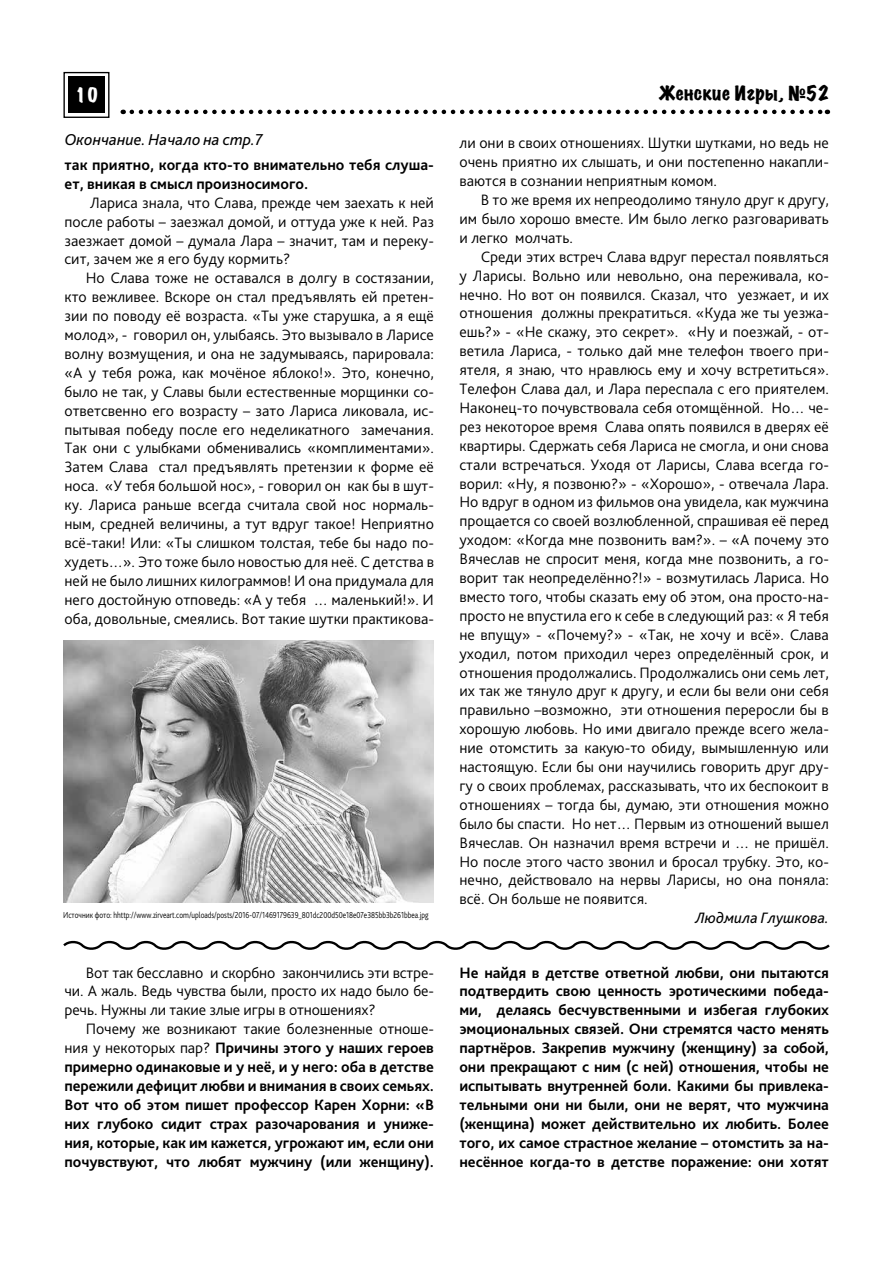
<style>
.page{position:relative;width:893px;height:1263px;background:#fff}
.page>*{position:absolute;margin:0;border:0;box-sizing:border-box;transform-origin:0 0}
.t1{font:expanded 18px "Marker Felt";color:#000}
.t2{font:expanded 18px "Marker Felt";color:#fff}
.t3{font:italic 16.5px "Bliss Pro";color:#000}
.t4{font:300 15.75px/18.9px "Bliss Pro";color:#000;text-align:justify}
.t5{font:700 15.75px/18.9px "Bliss Pro";letter-spacing:-.005em;color:#000;text-align:justify}
.t6{font:italic 15.75px "Bliss Pro";color:#000}
.t7{font:300 9px "Bliss Pro";color:#000;scale:.81 1}
.s1{font-weight:300}
</style>
<div class="page">
<div style="left:63px;top:72px;width:46px;height:46px;border:1px solid #000"></div>
<div style="left:68px;top:76px;width:37px;height:37px;background:#000"></div>
<svg style="left:132px;top:110px;width:696px;height:4px"></svg>
<svg style="left:63px;top:940px;width:767px;height:10px"></svg>
<img style="left:63px;top:640px;width:371px;height:262px">
<p class="t2" style="left:75px;top:81px;width:25px">10</p>
<p class="t1" style="left:659px;top:79px;width:172px">Женские Игры, №52</p>
<p class="t3" style="left:65px;top:129px;width:200px">Окончание. Начало на стр.7</p>
<p class="t5" style="left:65px;top:155px;width:371px">так приятно, когда кто-то внимательно тебя слуша&shy;ет, вникая в смысл произносимого.</p>
<p class="t4" style="left:65px;top:193px;width:371px;text-indent:26px">Лариса знала, что Слава, прежде чем заехать к ней после работы – заезжал домой, и оттуда уже к ней. Раз заезжает домой – думала Лара – значит, там и переку&shy;сит, зачем же я его буду кормить?</p>
<p class="t4" style="left:65px;top:268px;width:371px;text-indent:21px">Но Слава тоже не оставался в долгу в состязании, кто вежливее. Вскоре он стал предъявлять ей претен&shy;зии по поводу её возраста. «Ты уже старушка, а я ещё молод», - говорил он, улыбаясь. Это вызывало в Ларисе волну возмущения, и она не задумываясь, парировала: «А у тебя рожа, как мочёное яблоко!». Это, конечно, было не так, у Славы были естественные морщинки со&shy;ответсвенно его возрасту – зато Лариса ликовала, ис&shy;пытывая победу после его неделикатного замечания.<br>Так они с улыбками обменивались «комплиментами».<br>Затем Слава стал предъявлять претензии к форме её носа. «У тебя большой нос», - говорил он как бы в шут&shy;ку. Лариса раньше всегда считала свой нос нормаль&shy;ным, средней величины, а тут вдруг такое! Неприятно всё-таки! Или: «Ты слишком толстая, тебе бы надо по&shy;худеть…». Это тоже было новостью для неё. С детства в ней не было лишних килограммов! И она придумала для него достойную отповедь: «А у тебя … маленький!». И оба, довольные, смеялись. Вот такие шутки практикова-</p>
<p class="t7" style="left:63px;top:909px;width:453px">Источник фото: hhttp://www.zirveart.com/uploads/posts/2016-07/1469179639_801dc200d50e18e07e385bb3b261bbea.jpg</p>
<p class="t4" style="left:65px;top:962px;width:371px;text-indent:21px">Вот так бесславно и скорбно закончились эти встре&shy;чи. А жаль. Ведь чувства были, просто их надо было бе&shy;речь. Нужны ли такие злые игры в отношениях?</p>
<p class="t5" style="left:65px;top:1019px;width:371px;text-indent:21px"><span class="s1">Почему же возникают такие болезненные отноше&shy;ния у некоторых пар?</span> Причины этого у наших героев примерно одинаковые и у неё, и у него: оба в детстве пережили дефицит любви и внимания в своих семьях.<br>Вот что об этом пишет профессор Карен Хорни: «В них глубоко сидит страх разочарования и униже&shy;ния, которые, как им кажется, угрожают им, если они почувствуют, что любят мужчину (или женщину).</p>
<p class="t4" style="left:459px;top:133px;width:371px">ли они в своих отношениях. Шутки шутками, но ведь не очень приятно их слышать, и они постепенно накапли&shy;ваются в сознании неприятным комом.</p>
<p class="t4" style="left:459px;top:190px;width:371px;text-indent:21px">В то же время их непреодолимо тянуло друг к другу, им было хорошо вместе. Им было легко разговаривать и легко молчать.</p>
<p class="t4" style="left:459px;top:247px;width:371px;text-indent:21px">Среди этих встреч Слава вдруг перестал появляться у Ларисы. Вольно или невольно, она переживала, ко&shy;нечно. Но вот он появился. Сказал, что уезжает, и их отношения должны прекратиться. «Куда же ты уезжа&shy;ешь?» - «Не скажу, это секрет». «Ну и поезжай, - от&shy;ветила Лариса, - только дай мне телефон твоего при&shy;ятеля, я знаю, что нравлюсь ему и хочу встретиться».<br>Телефон Слава дал, и Лара переспала с его приятелем.<br>Наконец-то почувствовала себя отомщённой. Но… че&shy;рез некоторое время Слава опять появился в дверях её квартиры. Сдержать себя Лариса не смогла, и они снова стали встречаться. Уходя от Ларисы, Слава всегда го&shy;ворил: «Ну, я позвоню?» - «Хорошо», - отвечала Лара.<br>Но вдруг в одном из фильмов она увидела, как мужчина прощается со своей возлюбленной, спрашивая её перед уходом: «Когда мне позвонить вам?». – «А почему это Вячеслав не спросит меня, когда мне позвонить, а го&shy;ворит так неопределённо?!» - возмутилась Лариса. Но вместо того, чтобы сказать ему об этом, она просто-на&shy;просто не впустила его к себе в следующий раз: « Я тебя не впущу» - «Почему?» - «Так, не хочу и всё». Слава уходил, потом приходил через определённый срок, и отношения продолжались. Продолжались они семь лет, их так же тянуло друг к другу, и если бы вели они себя правильно –возможно, эти отношения переросли бы в хорошую любовь. Но ими двигало прежде всего жела&shy;ние отомстить за какую-то обиду, вымышленную или настоящую. Если бы они научились говорить друг дру&shy;гу о своих проблемах, рассказывать, что их беспокоит в отношениях – тогда бы, думаю, эти отношения можно было бы спасти. Но нет… Первым из отношений вышел Вячеслав. Он назначил время встречи и … не пришёл.<br>Но после этого часто звонил и бросал трубку. Это, ко&shy;нечно, действовало на нервы Ларисы, но она поняла: всё. Он больше не появится.</p>
<p class="t6" style="left:696px;top:908px;width:135px">Людмила Глушкова.</p>
<p class="t5" style="left:459px;top:962px;width:371px">Не найдя в детстве ответной любви, они пытаются подтвердить свою ценность эротическими победа&shy;ми, делаясь бесчувственными и избегая глубоких эмоциональных связей. Они стремятся часто менять партнёров. Закрепив мужчину (женщину) за собой, они прекращают с ним (с ней) отношения, чтобы не испытывать внутренней боли. Какими бы привлека&shy;тельными они ни были, они не верят, что мужчина (женщина) может действительно их любить. Более того, их самое страстное желание – отомстить за на&shy;несённое когда-то в детстве поражение: они хотят</p>
</div>
